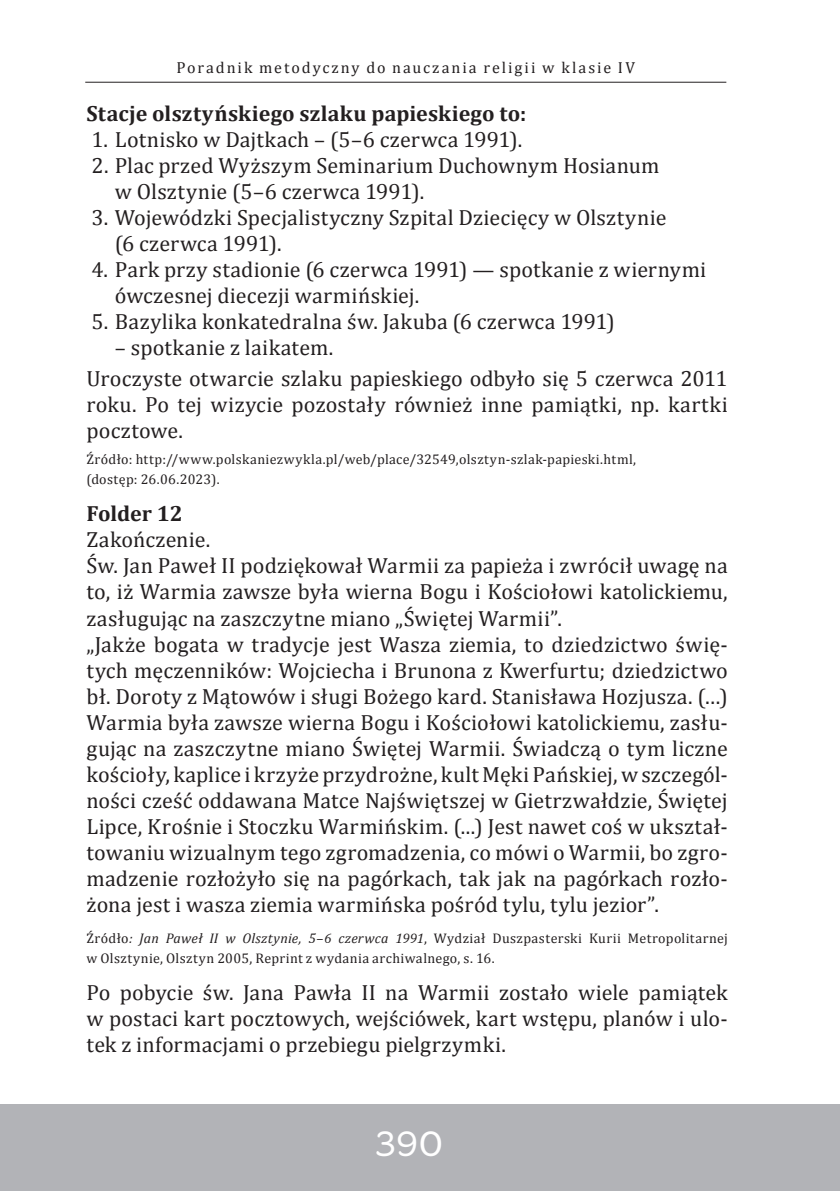
<style>
.page{position:relative;width:840px;height:1191px;background:#fff}
.page>*{position:absolute;margin:0;border:0;box-sizing:border-box;transform-origin:0 0}
.t1{font:300 36px "Merge";color:#fff}
.t2{font:22px/26px "Cambria";letter-spacing:.01em;color:#231f20}
.t3{font:700 22px "Cambria";letter-spacing:.01em;color:#231f20}
.t4{font:16px "Cambria";letter-spacing:.12em;color:#231f20}
.t5{font:14px/20px "Cambria";letter-spacing:.025em;color:#231f20}
.s1{font-weight:700}
.s2{font-style:italic}
</style>
<div class="page">
<div style="left:0;top:1104px;width:839px;height:87px;background:#b2b3b7"></div>
<hr style="left:85px;top:82px;width:641px;height:1px;background:#231f20">
<p class="t4" style="left:176px;top:58px;width:459px">Poradnik metodyczny do nauczania religii w klasie IV</p>
<p class="t3" style="left:86px;top:98px;width:441px">Stacje olsztyńskiego szlaku papieskiego to:</p>
<p class="t2" style="left:91px;top:126px;width:432px">1. Lotnisko w Dajtkach – (5–6 czerwca 1991).</p>
<p class="t2" style="left:115px;top:152px;width:545px;text-indent:-23px">2. Plac przed Wyższym Seminarium Duchownym Hosianum w Olsztynie (5–6 czerwca 1991).</p>
<p class="t2" style="left:115px;top:204px;width:552px;text-indent:-23px">3. Wojewódzki Specjalistyczny Szpital Dziecięcy w Olsztynie (6 czerwca 1991).</p>
<p class="t2" style="left:115px;top:256px;width:592px;text-indent:-23px">4. Park przy stadionie (6 czerwca 1991) — spotkanie z wiernymi ówczesnej diecezji warmińskiej.</p>
<p class="t2" style="left:91px;top:308px;width:524px">5. Bazylika konkatedralna św. Jakuba (6 czerwca 1991)</p>
<p class="t2" style="left:86px;top:331px;width:642px;line-height:31.6px;text-indent:28px">– spotkanie z laikatem.<br>Uroczyste otwarcie szlaku papieskiego odbyło się 5 czerwca 2011</p>
<p class="t2" style="left:86px;top:392px;width:642px">roku. Po tej wizycie pozostały również inne pamiątki, np. kartki pocztowe.</p>
<p class="t5" style="left:86px;top:449px;width:551px">Źródło: http://www.polskaniezwykla.pl/web/place/32549,olsztyn-szlak-papieski.html, (dostęp: 26.06.2023).</p>
<p class="t2" style="left:86px;top:501px;width:642px"><span class="s1">Folder 12<br></span>Zakończenie.<br>Św. Jan Paweł II podziękował Warmii za papieża i zwrócił uwagę na to, iż Warmia zawsze była wierna Bogu i Kościołowi katolickiemu, zasługując na zaszczytne miano „Świętej Warmii”.<br>„Jakże bogata w tradycje jest Wasza ziemia, to dziedzictwo świę&shy;tych męczenników: Wojciecha i Brunona z Kwerfurtu; dziedzictwo bł. Doroty z Mątowów i sługi Bożego kard. Stanisława Hozjusza. (…)<br>Warmia była zawsze wierna Bogu i Kościołowi katolickiemu, zasłu&shy;gując na zaszczytne miano Świętej Warmii. Świadczą o tym liczne kościoły, kaplice i krzyże przydrożne, kult Męki Pańskiej, w szczegól&shy;ności cześć oddawana Matce Najświętszej w Gietrzwałdzie, Świętej Lipce, Krośnie i Stoczku Warmińskim. (...) Jest nawet coś w ukształ&shy;towaniu wizualnym tego zgromadzenia, co mówi o Warmii, bo zgro&shy;madzenie rozłożyło się na pagórkach, tak jak na pagórkach rozło&shy;żona jest i wasza ziemia warmińska pośród tylu, tylu jezior”.</p>
<p class="t5" style="left:86px;top:928px;width:642px">Źródło<span class="s2">: Jan Paweł II w Olsztynie, 5</span>–<span class="s2">6 czerwca 1991</span>, Wydział Duszpasterski Kurii Metropolitarnej w Olsztynie, Olsztyn 2005, Reprint z wydania archiwalnego, s. 16.</p>
<p class="t2" style="left:86px;top:979px;width:642px;text-align:justify">Po pobycie św. Jana Pawła II na Warmii zostało wiele pamiątek w postaci kart pocztowych, wejściówek, kart wstępu, planów i ulo&shy;tek z informacjami o przebiegu pielgrzymki.</p>
<p class="t1" style="left:375px;top:1122px;width:70px">390</p>
</div>
